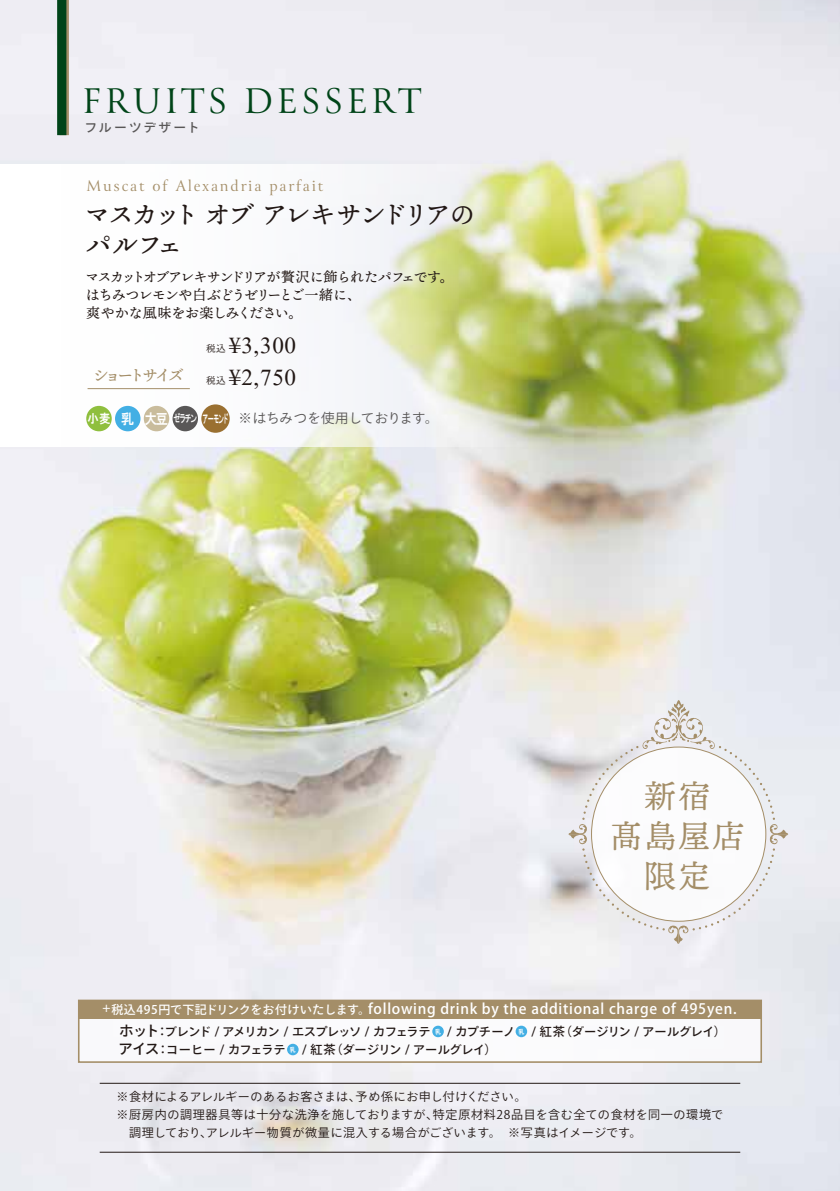
<style>
.page{position:relative;width:840px;height:1191px;background:#fff}
.page>*{position:absolute;margin:0;border:0;box-sizing:border-box;transform-origin:0 0}
.t1{font:39.8px "Canto";letter-spacing:.08em;color:#004418}
.t2{font:32px/40px "Ten Mincho Text";letter-spacing:.07em;color:#a48e68;text-align:center}
.t3{font:28.6px "Aparajita";letter-spacing:.025em;color:#221815}
.t4{font:26px/30px "Ten Mincho Text";letter-spacing:-.095em;color:#221815}
.t5{font:17.6px "Canto";letter-spacing:.1em;color:#a48e68}
.t6{font:16px "Ten Mincho Text";letter-spacing:-.2em;color:#a48e68}
.t7{font:500 14.4px "Ryo Gothic Plus N";letter-spacing:.05em;color:#fff}
.t8{font:14px/18px "Ten Mincho Text";letter-spacing:-.07em;color:#221815}
.t9{font:13.4px "Ryo Gothic Plus N";letter-spacing:.005em;color:#595757}
.t10{font:500 12.8px "Ryo Gothic Plus N";letter-spacing:.16em;color:#595757}
.t11{font:500 12.2px/17.8px "Ryo Gothic Plus N";letter-spacing:-.03em;color:#221815}
.t12{font:12px/18px "Ryo Gothic Plus N";letter-spacing:.04em;color:#221815}
.t13{font:9.6px "Ten Mincho Text";color:#221815}
.t14{font:6.6px "HGP Gothic E";color:#fff;scale:.9 1}
.s1{font-family:"HGP Gothic E";font-size:12.6px;color:#fff}
.s2{font-family:"HGP Gothic E";font-size:14.4px;color:#fff}
.s3{font-family:"HGP Gothic E";font-size:10.8px;color:#fff}
.s4{font-family:"HGP Gothic E";font-size:12px;color:#fff}
.s5{font-size:12px}
.s6{font-size:14.6px}
</style>
<div class="page">
<img style="left:0;top:0;width:839px;height:1191px">
<svg style="left:0;top:164px;width:528px;height:283px"></svg>
<svg style="left:66px;top:0;width:3px;height:135px"></svg>
<div style="left:57px;top:0;width:9px;height:135px;background:#004418"></div>
<hr style="left:87px;top:388px;width:103px;height:1px;background:#a48e68">
<svg style="left:568px;top:700px;width:219px;height:244px"></svg>
<div style="left:79px;top:1000px;width:681px;height:62px;background:#fff"></div>
<div style="left:78px;top:999px;width:683px;height:63px;border:2px solid #a48e68"></div>
<div style="left:79px;top:1000px;width:681px;height:18px;background:#a48e68"></div>
<div style="left:432px;top:1025px;width:11px;height:12px;background:#43afe4;border-radius:50%"></div>
<div style="left:515px;top:1025px;width:12px;height:12px;background:#43afe4;border-radius:50%"></div>
<div style="left:287px;top:1043px;width:11px;height:12px;background:#43afe4;border-radius:50%"></div>
<hr style="left:100px;top:1151px;width:639px;height:1px;background:#221815">
<hr style="left:100px;top:1083px;width:639px;height:1px;background:#221815">
<div style="left:201px;top:404px;width:28px;height:29px;background:#9a7031;border-radius:50%"></div>
<div style="left:115px;top:406px;width:25px;height:25px;background:#43afe4;border-radius:50%"></div>
<div style="left:86px;top:406px;width:26px;height:25px;background:#8fbf3e;border-radius:50%"></div>
<div style="left:144px;top:406px;width:25px;height:25px;background:#c9bc9c;border-radius:50%"></div>
<div style="left:172px;top:406px;width:26px;height:25px;background:#595757;border-radius:50%"></div>
<h1 class="t1" style="left:82px;top:76px;width:340px">FRUITS DESSERT</h1>
<p class="t10" style="left:84px;top:120px;width:117px">フルーツデザート</p>
<h3 class="t5" style="left:86px;top:174px;width:238px">Muscat of Alexandria parfait</h3>
<h3 class="t4" style="left:84px;top:199px;width:393px">マスカット オブ アレキサンドリアのパルフェ</h3>
<p class="t8" style="left:85px;top:268px;width:370px">マスカットオブアレキサンドリアが贅沢に飾られたパフェです。はちみつレモンや白ぶどうゼリーとご一緒に、<br>爽やかな風味をお楽しみください。</p>
<p class="t13" style="left:206px;top:343px;width:21px">税込</p>
<h3 class="t3" style="left:229px;top:331px;width:69px">¥3,300</h3>
<h3 class="t6" style="left:93px;top:366px;width:92px">ショートサイズ</h3>
<p class="t13" style="left:206px;top:375px;width:21px">税込</p>
<h3 class="t3" style="left:229px;top:363px;width:69px">¥2,750</h3>
<p class="t9" style="left:87px;top:410px;width:352px"><span class="s1">小麦</span> <span class="s2">乳 大豆</span> <span class="s3">ゼラチン</span> <span class="s4">アーモンド</span> ※はちみつを使用しております。</p>
<h2 class="t2" style="left:609px;top:777px;width:136px">新宿<br>髙島屋店限定</h2>
<p class="t7" style="left:103px;top:999px;width:635px"><span class="s5">+税込495円で下記ドリンクをお付けいたします。</span>following drink by the additional charge of 495yen.</p>
<p class="t11" style="left:118px;top:1023px;width:609px"><span class="s6">ホット</span>：ブレンド / アメリカン / エスプレッソ / カフェラテ 　/ カプチーノ 　/ 紅茶（ダージリン / アールグレイ）<span class="s6">アイス</span>：コーヒー / カフェラテ　 / 紅茶（ダージリン / アールグレイ）</p>
<p class="t14" style="left:435px;top:1028px;width:8px">乳</p>
<p class="t14" style="left:518px;top:1028px;width:8px">乳</p>
<p class="t14" style="left:290px;top:1046px;width:8px">乳</p>
<p class="t12" style="left:116px;top:1088px;width:607px">※食材によるアレルギーのあるお客さまは、予め係にお申し付けください。<br>※厨房内の調理器具等は十分な洗浄を施しておりますが、特定原材料28品目を含む全ての食材を同一の環境で　調理しており、アレルギー物質が微量に混入する場合がございます。　※写真はイメージです。</p>
</div>
